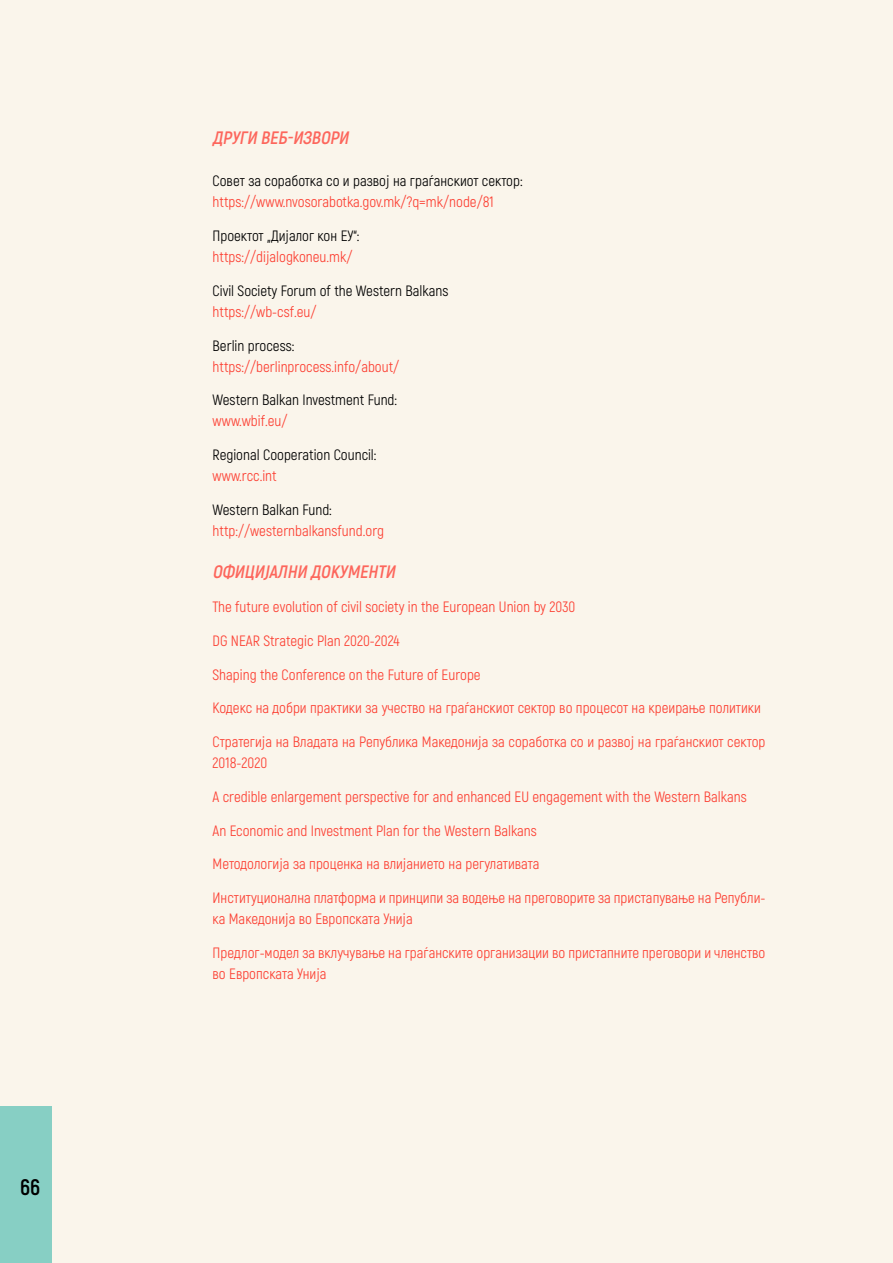
<style>
.page{position:relative;width:893px;height:1263px;background:#faf5eb}
.page>*{position:absolute;margin:0;border:0;box-sizing:border-box;transform-origin:0 0}
.t1{font:700 22.5px "Akrobat";color:#000}
.t2{font:italic 700 18px "Akrobat";color:#fd665c}
.t3{font:15px/21px "Akrobat";color:#fc4033}
.t4{font:15px "Akrobat";color:#000}
</style>
<div class="page">
<div style="left:0;top:1106px;width:51px;height:157px;background:#87cfc4"></div>
<h1 class="t1" style="left:20px;top:1173px;width:22px">66</h1>
<p class="t2" style="left:213px;top:127px;width:141px">ДРУГИ ВЕБ-ИЗВОРИ</p>
<p class="t4" style="left:213px;top:172px;width:312px">Совет за соработка со и развој на граѓанскиот сектор:</p>
<p class="t3" style="left:213px;top:192px;width:283px">https://www.nvosorabotka.gov.mk/?q=mk/node/81</p>
<p class="t4" style="left:213px;top:227px;width:148px">Проектот „Дијалог кон ЕУ“:</p>
<p class="t3" style="left:213px;top:246px;width:141px">https://dijalogkoneu.mk/</p>
<p class="t4" style="left:213px;top:282px;width:237px">Civil Society Forum of the Western Balkans</p>
<p class="t3" style="left:213px;top:301px;width:105px">https://wb-csf.eu/</p>
<p class="t4" style="left:213px;top:336px;width:83px">Berlin process:</p>
<p class="t3" style="left:213px;top:356px;width:188px">https://berlinprocess.info/about/</p>
<p class="t4" style="left:213px;top:391px;width:186px">Western Balkan Investment Fund:</p>
<p class="t3" style="left:213px;top:411px;width:77px">www.wbif.eu/</p>
<p class="t4" style="left:213px;top:446px;width:165px">Regional Cooperation Council:</p>
<p class="t3" style="left:213px;top:465px;width:66px">www.rcc.int</p>
<p class="t4" style="left:213px;top:501px;width:121px">Western Balkan Fund:</p>
<p class="t3" style="left:213px;top:520px;width:173px">http://westernbalkansfund.org</p>
<p class="t2" style="left:213px;top:561px;width:188px">ОФИЦИЈАЛНИ ДОКУМЕНТИ</p>
<p class="t3" style="left:213px;top:596px;width:364px">The future evolution of civil society in the European Union by 2030</p>
<p class="t3" style="left:213px;top:630px;width:188px">DG NEAR Strategic Plan 2020-2024</p>
<p class="t3" style="left:213px;top:664px;width:270px">Shaping the Conference on the Future of Europe</p>
<p class="t3" style="left:213px;top:697px;width:550px">Кодекс на добри практики за учество на граѓанскиот сектор во процесот на креирање политики</p>
<p class="t3" style="left:213px;top:731px;width:554px">Стратегија на Владата на Република Македонија за соработка со и развој на граѓанскиот сектор<br>2018-2020</p>
<p class="t3" style="left:213px;top:786px;width:536px">A credible enlargement perspective for and enhanced EU engagement with the Western Balkans</p>
<p class="t3" style="left:213px;top:820px;width:326px">An Economic and Investment Plan for the Western Balkans</p>
<p class="t3" style="left:213px;top:853px;width:329px">Методологија за проценка на влијанието на регулативата</p>
<p class="t3" style="left:213px;top:887px;width:554px">Институционална платформа и принципи за водење на преговорите за пристапување на Републи&shy;ка Македонија во Европската Унија</p>
<p class="t3" style="left:213px;top:942px;width:554px">Предлог-модел за вклучување на граѓанските организации во пристапните преговори и членство во Европската Унија</p>
</div>
